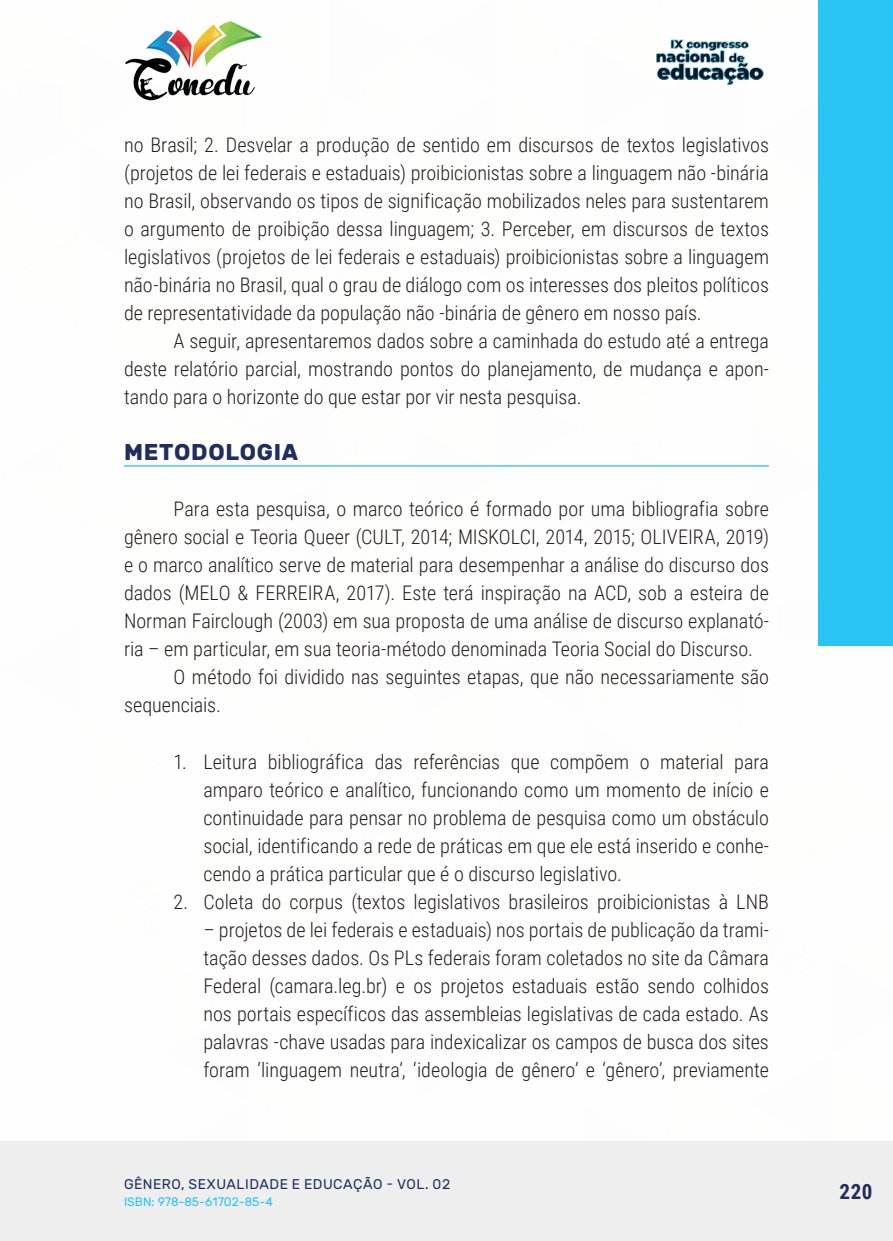
<style>
.page{position:relative;width:893px;height:1241px;background:#fff}
.page>*{position:absolute;margin:0;border:0;box-sizing:border-box;transform-origin:0 0}
._10_SUBTITULO{font:700 22.75px "Rubik";letter-spacing:.03em;color:#202d5e}
.t1{font:700 21px "Roboto Condensed";color:#202d5e}
._9_CORPO{font:300 20.12px/28px "Roboto Condensed";color:#231f20;text-align:justify}
.t2{font:14px "Rubik";letter-spacing:.035em;color:#202d5e}
.t3{font:12.25px "Rubik";color:#29c4f3}
</style>
<div class="page">
<div style="left:0;top:1141px;width:893px;height:99px;background:#eeeeef"></div>
<img style="left:125px;top:20px;width:137px;height:81px">
<img style="left:656px;top:39px;width:108px;height:46px">
<div style="left:819px;top:0;width:74px;height:645px;background:#29c4f3"></div>
<hr style="left:124px;top:465px;width:645px;height:1px;background:#29c4f3">
<p class="_9_CORPO" style="left:124px;top:130px;width:646px">no Brasil; 2. Desvelar a produção de sentido em discursos de textos legislativos (projetos de lei federais e estaduais) proibicionistas sobre a linguagem não -binária no Brasil, observando os tipos de significação mobilizados neles para sustentarem o argumento de proibição dessa linguagem; 3. Perceber, em discursos de textos legislativos (projetos de lei federais e estaduais) proibicionistas sobre a linguagem não-binária no Brasil, qual o grau de diálogo com os interesses dos pleitos políticos de representatividade da população não -binária de gênero em nosso país.</p>
<p class="_9_CORPO" style="left:124px;top:326px;width:646px;text-indent:50px">A seguir, apresentaremos dados sobre a caminhada do estudo até a entrega deste relatório parcial, mostrando pontos do planejamento, de mudança e apon&shy;tando para o horizonte do que estar por vir nesta pesquisa.</p>
<p class="_10_SUBTITULO" style="left:124px;top:439px;width:176px">METODOLOGIA</p>
<p class="_9_CORPO" style="left:124px;top:494px;width:646px;text-indent:50px">Para esta pesquisa, o marco teórico é formado por uma bibliografia sobre gênero social e Teoria Queer (CULT, 2014; MISKOLCI, 2014, 2015; OLIVEIRA, 2019) e o marco analítico serve de material para desempenhar a análise do discurso dos dados (MELO &amp; FERREIRA, 2017). Este terá inspiração na ACD, sob a esteira de Norman Fairclough (2003) em sua proposta de uma análise de discurso explanató&shy;ria – em particular, em sua teoria-método denominada Teoria Social do Discurso.</p>
<p class="_9_CORPO" style="left:124px;top:662px;width:646px;text-indent:50px">O método foi dividido nas seguintes etapas, que não necessariamente são sequenciais.</p>
<p class="_9_CORPO" style="left:203px;top:746px;width:567px;text-indent:-30px">1. Leitura bibliográfica das referências que compõem o material para amparo teórico e analítico, funcionando como um momento de início e continuidade para pensar no problema de pesquisa como um obstáculo social, identificando a rede de práticas em que ele está inserido e conhe&shy;cendo a prática particular que é o discurso legislativo.</p>
<p class="_9_CORPO" style="left:174px;top:886px;width:597px">2. Coleta do corpus (textos legislativos brasileiros proibicionistas à LNB</p>
<p class="_9_CORPO" style="left:203px;top:914px;width:567px">– projetos de lei federais e estaduais) nos portais de publicação da trami&shy;tação desses dados. Os PLs federais foram coletados no site da Câmara Federal (camara.leg.br) e os projetos estaduais estão sendo colhidos nos portais específicos das assembleias legislativas de cada estado. As palavras -chave usadas para indexicalizar os campos de busca dos sites foram ‘linguagem neutra’, ‘ideologia de gênero’ e ‘gênero’, previamente</p>
<p class="t2" style="left:124px;top:1175px;width:328px">GÊNERO, SEXUALIDADE E EDUCAÇÃO - VOL. 02</p>
<p class="t3" style="left:124px;top:1194px;width:150px">ISBN: 978-85-61702-85-4</p>
<p class="t1" style="left:839px;top:1176px;width:34px">220</p>
</div>
